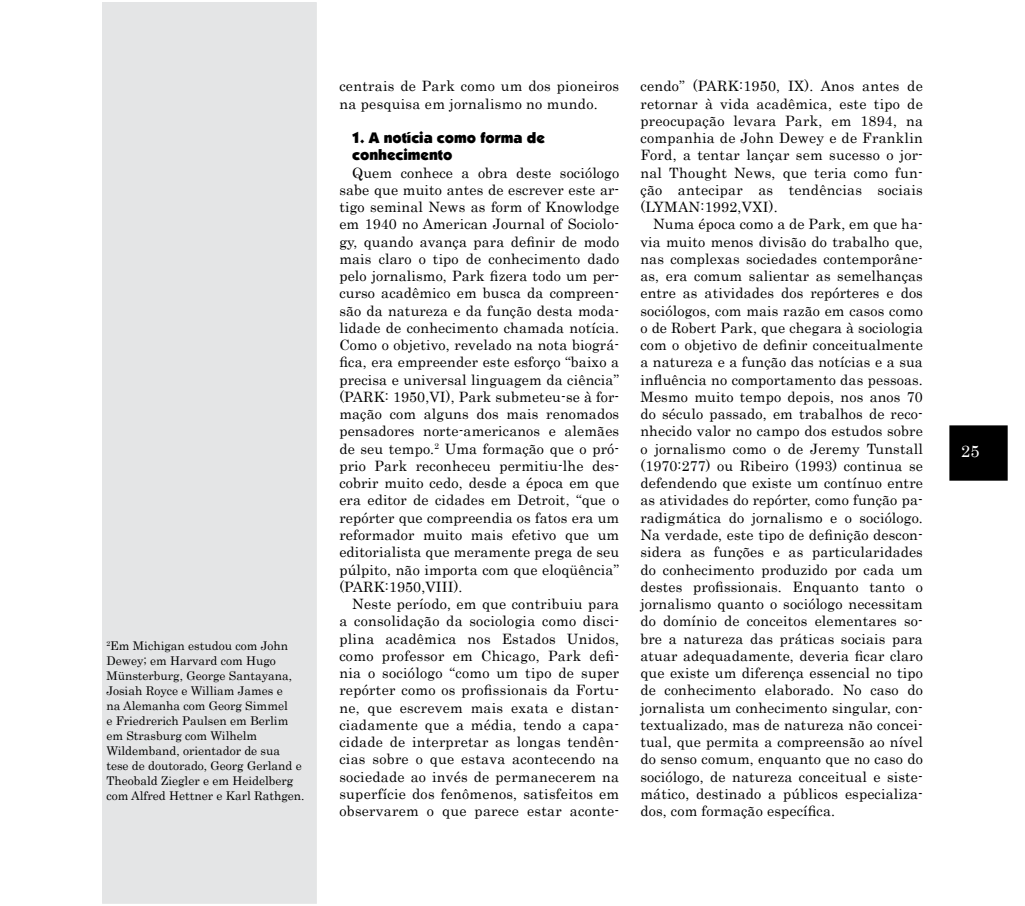
<style>
.page{position:relative;width:1025px;height:906px;background:#fff}
.page>*{position:absolute;margin:0;border:0;box-sizing:border-box;transform-origin:0 0}
.t1{font:16.5px "Century";color:#fff}
.t2{font:15px/17.2px "Boulder";color:#000}
.t3{font:14.25px/17.2px "Century";letter-spacing:.02em;color:#000;text-align:justify}
.t4{font:12px/15px "Century";color:#000}
</style>
<div class="page">
<div style="left:950px;top:426px;width:57px;height:54px;background:#000"></div>
<div style="left:949px;top:425px;width:58px;height:56px;border:2px solid #000"></div>
<div style="left:103px;top:3px;width:213px;height:900px;background:#e4e5e6"></div>
<div style="left:102px;top:2px;width:215px;height:902px;border:2px solid #e4e5e6"></div>
<p class="t4" style="left:106px;top:637px;width:200px"><sup>2</sup>Em Michigan estudou com John<br>Dewey; em Harvard com Hugo<br>Münsterburg, George Santayana,<br>Josiah Royce e William James e<br>na Alemanha com Georg Simmel<br>e Friedrerich Paulsen em Berlim em Strasburg com Wilhelm<br>Wildemband, orientador de sua tese de doutorado, Georg Gerland e<br>Theobald Ziegler e em Heidelberg com Alfred Hettner e Karl Rathgen.</p>
<p class="t3" style="left:339px;top:76px;width:281px">centrais de Park como um dos pioneiros na pesquisa em jornalismo no mundo.</p>
<p class="t2" style="left:352px;top:129px;width:194px">1. A notícia como forma de conhecimento</p>
<p class="t3" style="left:339px;top:163px;width:281px;text-indent:13px">Quem conhece a obra deste sociólogo sabe que muito antes de escrever este ar&shy;tigo seminal News as form of Knowlodge em 1940 no American Journal of Sociolo&shy;gy, quando avança para definir de modo mais claro o tipo de conhecimento dado pelo jornalismo, Park fizera todo um per&shy;curso acadêmico em busca da compreen&shy;são da natureza e da função desta moda&shy;lidade de conhecimento chamada notícia.<br>Como o objetivo, revelado na nota biográ&shy;fica, era empreender este esforço “baixo a precisa e universal linguagem da ciência” (PARK: 1950,VI), Park submeteu-se à for&shy;mação com alguns dos mais renomados pensadores norte-americanos e alemães de seu tempo.<sup>2</sup> Uma formação que o pró&shy;prio Park reconheceu permitiu-lhe des&shy;cobrir muito cedo, desde a época em que era editor de cidades em Detroit, “que o repórter que compreendia os fatos era um reformador muito mais efetivo que um editorialista que meramente prega de seu púlpito, não importa com que eloqüência” (PARK:1950,VIII).</p>
<p class="t3" style="left:339px;top:594px;width:281px;text-indent:13px">Neste período, em que contribuiu para a consolidação da sociologia como disci&shy;plina acadêmica nos Estados Unidos, como professor em Chicago, Park defi&shy;nia o sociólogo “como um tipo de super repórter como os profissionais da Fortu&shy;ne, que escrevem mais exata e distan&shy;ciadamente que a média, tendo a capa&shy;cidade de interpretar as longas tendên&shy;cias sobre o que estava acontecendo na sociedade ao invés de permanecerem na superfície dos fenômenos, satisfeitos em observarem o que parece estar aconte-</p>
<p class="t3" style="left:640px;top:76px;width:284px">cendo” (PARK:1950, IX). Anos antes de retornar à vida acadêmica, este tipo de preocupação levara Park, em 1894, na companhia de John Dewey e de Franklin Ford, a tentar lançar sem sucesso o jor&shy;nal Thought News, que teria como fun&shy;ção antecipar as tendências sociais (LYMAN:1992,VXI).</p>
<p class="t3" style="left:640px;top:214px;width:284px;text-indent:13px">Numa época como a de Park, em que ha&shy;via muito menos divisão do trabalho que, nas complexas sociedades contemporâne&shy;as, era comum salientar as semelhanças entre as atividades dos repórteres e dos sociólogos, com mais razão em casos como o de Robert Park, que chegara à sociologia com o objetivo de definir conceitualmente a natureza e a função das notícias e a sua influência no comportamento das pessoas.<br>Mesmo muito tempo depois, nos anos 70 do século passado, em trabalhos de reco&shy;nhecido valor no campo dos estudos sobre o jornalismo como o de Jeremy Tunstall (1970:277) ou Ribeiro (1993) continua se defendendo que existe um contínuo entre as atividades do repórter, como função pa&shy;radigmática do jornalismo e o sociólogo.<br>Na verdade, este tipo de definição descon&shy;sidera as funções e as particularidades do conhecimento produzido por cada um destes profissionais. Enquanto tanto o jornalismo quanto o sociólogo necessitam do domínio de conceitos elementares so&shy;bre a natureza das práticas sociais para atuar adequadamente, deveria ficar claro que existe um diferença essencial no tipo de conhecimento elaborado. No caso do jornalista um conhecimento singular, con&shy;textualizado, mas de natureza não concei&shy;tual, que permita a compreensão ao nível do senso comum, enquanto que no caso do sociólogo, de natureza conceitual e siste&shy;mático, destinado a públicos especializa&shy;dos, com formação específica.</p>
<p class="t1" style="left:961px;top:437px;width:20px">25</p>
</div>
